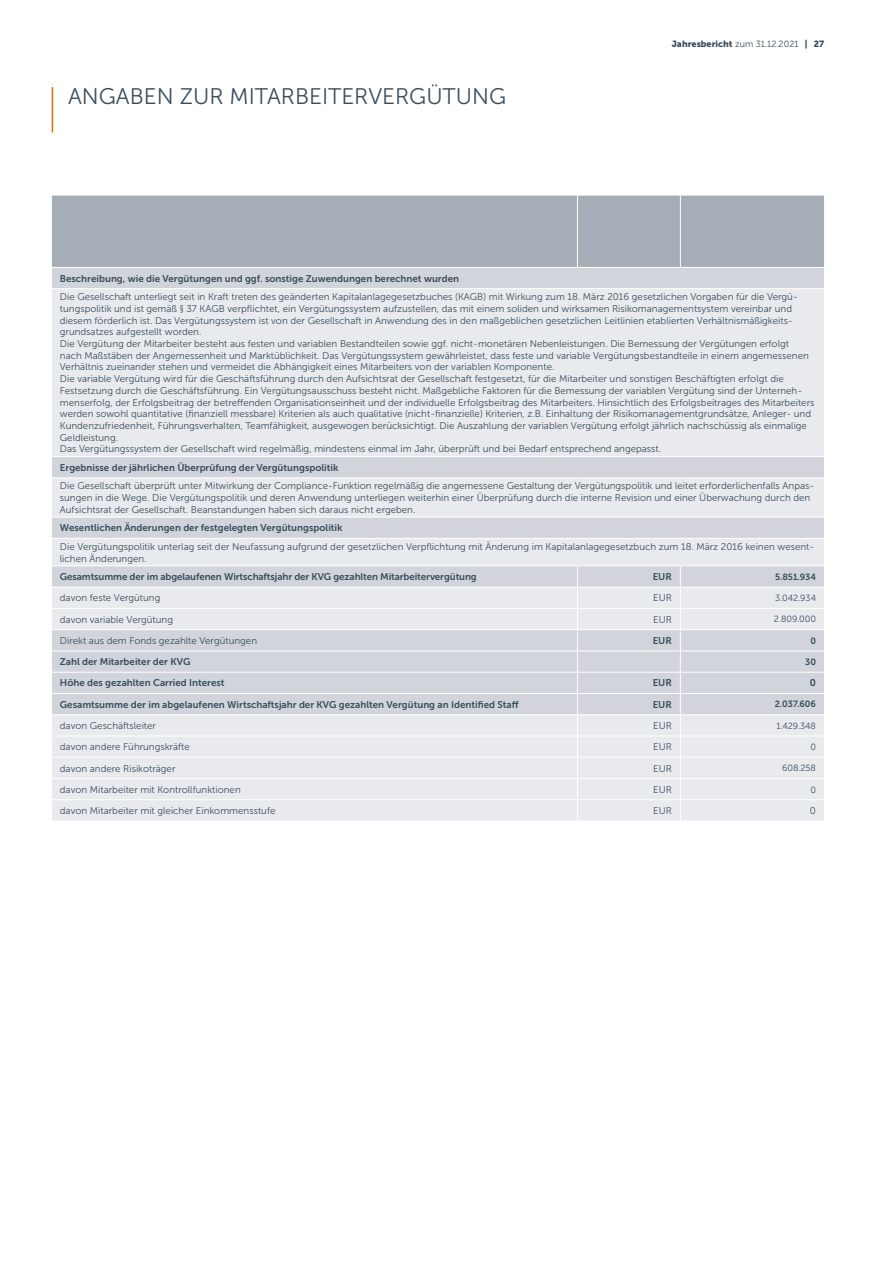
<style>
.page{position:relative;width:893px;height:1263px;background:#fff}
.page>*{position:absolute;margin:0;border:0;box-sizing:border-box;transform-origin:0 0}
.t1{font:22.5px "Museo Sans 300";color:#394d5c}
.t2{font:9.75px/11.7px "Museo Sans 300";color:#394d5c}
.t3{font:9.75px "Museo Sans 700";color:#394d5c}
.t4{font:9px "Museo Sans 300";color:#394d5c}
.t5{font:9px "Museo Sans 900";color:#394d5c}
.t6{font:9px "Museo Sans 700";color:#394d5c}
.s1{font-family:"Museo Sans 300"}
</style>
<div class="page">
<hr style="left:52px;top:87px;width:1px;height:45px;background:#dc6b02">
<div style="left:52px;top:196px;width:772px;height:71px;background:#a5adb7"></div>
<div style="left:52px;top:268px;width:772px;height:20px;background:#d1d4db"></div>
<svg style="left:52px;top:289px;width:772px;height:532px;background:#e1e4e8"></svg>
<hr style="left:680px;top:196px;width:1px;height:71px;background:#fff">
<hr style="left:52px;top:456px;width:525px;height:1px;background:#fff">
<hr style="left:577px;top:456px;width:103px;height:1px;background:#fff">
<hr style="left:680px;top:456px;width:144px;height:1px;background:#fff">
<hr style="left:52px;top:477px;width:525px;height:1px;background:#fff">
<hr style="left:577px;top:477px;width:103px;height:1px;background:#fff">
<hr style="left:680px;top:477px;width:144px;height:1px;background:#fff">
<hr style="left:52px;top:517px;width:525px;height:1px;background:#fff">
<hr style="left:577px;top:517px;width:103px;height:1px;background:#fff">
<hr style="left:680px;top:517px;width:144px;height:1px;background:#fff">
<hr style="left:52px;top:538px;width:525px;height:1px;background:#fff">
<hr style="left:577px;top:538px;width:103px;height:1px;background:#fff">
<hr style="left:680px;top:538px;width:144px;height:1px;background:#fff">
<hr style="left:51px;top:565px;width:526px;height:1px;background:#fff">
<hr style="left:51px;top:587px;width:526px;height:1px;background:#fff">
<hr style="left:52px;top:608px;width:525px;height:1px;background:#fff">
<hr style="left:52px;top:629px;width:525px;height:1px;background:#fff">
<hr style="left:52px;top:650px;width:525px;height:1px;background:#fff">
<hr style="left:52px;top:672px;width:525px;height:1px;background:#fff">
<hr style="left:52px;top:693px;width:525px;height:1px;background:#fff">
<hr style="left:52px;top:714px;width:525px;height:1px;background:#fff">
<hr style="left:52px;top:736px;width:525px;height:1px;background:#fff">
<hr style="left:52px;top:757px;width:525px;height:1px;background:#fff">
<hr style="left:52px;top:778px;width:525px;height:1px;background:#fff">
<hr style="left:52px;top:799px;width:525px;height:1px;background:#fff">
<hr style="left:577px;top:565px;width:103px;height:1px;background:#fff">
<hr style="left:680px;top:565px;width:145px;height:1px;background:#fff">
<hr style="left:577px;top:587px;width:103px;height:1px;background:#fff">
<hr style="left:680px;top:587px;width:145px;height:1px;background:#fff">
<hr style="left:577px;top:608px;width:103px;height:1px;background:#fff">
<hr style="left:680px;top:608px;width:144px;height:1px;background:#fff">
<hr style="left:577px;top:629px;width:103px;height:1px;background:#fff">
<hr style="left:680px;top:629px;width:144px;height:1px;background:#fff">
<hr style="left:577px;top:650px;width:103px;height:1px;background:#fff">
<hr style="left:680px;top:650px;width:144px;height:1px;background:#fff">
<hr style="left:577px;top:672px;width:103px;height:1px;background:#fff">
<hr style="left:680px;top:672px;width:144px;height:1px;background:#fff">
<hr style="left:577px;top:693px;width:103px;height:1px;background:#fff">
<hr style="left:680px;top:693px;width:144px;height:1px;background:#fff">
<hr style="left:577px;top:714px;width:103px;height:1px;background:#fff">
<hr style="left:680px;top:714px;width:144px;height:1px;background:#fff">
<hr style="left:577px;top:736px;width:103px;height:1px;background:#fff">
<hr style="left:680px;top:736px;width:144px;height:1px;background:#fff">
<hr style="left:577px;top:757px;width:103px;height:1px;background:#fff">
<hr style="left:680px;top:757px;width:144px;height:1px;background:#fff">
<hr style="left:577px;top:778px;width:103px;height:1px;background:#fff">
<hr style="left:680px;top:778px;width:144px;height:1px;background:#fff">
<hr style="left:577px;top:799px;width:103px;height:1px;background:#fff">
<hr style="left:680px;top:799px;width:144px;height:1px;background:#fff">
<svg style="left:680px;top:566px;width:1px;height:255px"></svg>
<hr style="left:577px;top:196px;width:1px;height:71px;background:#fff">
<svg style="left:577px;top:566px;width:1px;height:255px"></svg>
<h1 class="t1" style="left:68px;top:84px;width:440px">ANGABEN ZUR MITARBEITERVERGÜTUNG</h1>
<p class="t5" style="left:672px;top:39px;width:154px">Jahresbericht <span class="s1">zum 31.12.2021</span> | 27</p>
<p class="t3" style="left:60px;top:273px;width:401px">Beschreibung, wie die Vergütungen und ggf. sonstige Zuwendungen berechnet wurden</p>
<p class="t2" style="left:60px;top:291px;width:756px">Die Gesellschaft unterliegt seit in Kraft treten des geänderten Kapitalanlagegesetzbuches (KAGB) mit Wirkung zum 18. März 2016 gesetzlichen Vorgaben für die Vergü&shy;tungspolitik und ist gemäß § 37 KAGB verpflichtet, ein Vergütungssystem aufzustellen, das mit einem soliden und wirksamen Risikomanagementsystem vereinbar und diesem förderlich ist. Das Vergütungssystem ist von der Gesellschaft in Anwendung des in den maßgeblichen gesetzlichen Leitlinien etablierten Verhältnismäßigkeits&shy;grundsatzes aufgestellt worden.<br>Die Vergütung der Mitarbeiter besteht aus festen und variablen Bestandteilen sowie ggf. nicht-monetären Nebenleistungen. Die Bemessung der Vergütungen erfolgt<br>nach Maßstäben der Angemessenheit und Marktüblichkeit. Das Vergütungssystem gewährleistet, dass feste und variable Vergütungsbestandteile in einem angemessenen Verhältnis zueinander stehen und vermeidet die Abhängigkeit eines Mitarbeiters von der variablen Komponente.<br>Die variable Vergütung wird für die Geschäftsführung durch den Aufsichtsrat der Gesellschaft festgesetzt, für die Mitarbeiter und sonstigen Beschäftigten erfolgt die Festsetzung durch die Geschäftsführung. Ein Vergütungsausschuss besteht nicht. Maßgebliche Faktoren für die Bemessung der variablen Vergütung sind der Unterneh&shy;menserfolg, der Erfolgsbeitrag der betreffenden Organisationseinheit und der individuelle Erfolgsbeitrag des Mitarbeiters. Hinsichtlich des Erfolgsbeitrages des Mitarbeiters werden sowohl quantitative (finanziell messbare) Kriterien als auch qualitative (nicht-finanzielle) Kriterien, z.B. Einhaltung der Risikomanagementgrundsätze, Anleger- und Kundenzufriedenheit, Führungsverhalten, Teamfähigkeit, ausgewogen berücksichtigt. Die Auszahlung der variablen Vergütung erfolgt jährlich nachschüssig als einmalige Geldleistung.<br>Das Vergütungssystem der Gesellschaft wird regelmäßig, mindestens einmal im Jahr, überprüft und bei Bedarf entsprechend angepasst.</p>
<p class="t3" style="left:60px;top:462px;width:280px">Ergebnisse der jährlichen Überprüfung der Vergütungspolitik</p>
<p class="t2" style="left:60px;top:480px;width:756px">Die Gesellschaft überprüft unter Mitwirkung der Compliance-Funktion regelmäßig die angemessene Gestaltung der Vergütungspolitik und leitet erforderlichenfalls Anpas&shy;sungen in die Wege. Die Vergütungspolitik und deren Anwendung unterliegen weiterhin einer Überprüfung durch die interne Revision und einer Überwachung durch den<br>Aufsichtsrat der Gesellschaft. Beanstandungen haben sich daraus nicht ergeben.</p>
<p class="t3" style="left:60px;top:523px;width:284px">Wesentlichen Änderungen der festgelegten Vergütungspolitik</p>
<p class="t2" style="left:60px;top:541px;width:756px">Die Vergütungspolitik unterlag seit der Neufassung aufgrund der gesetzlichen Verpflichtung mit Änderung im Kapitalanlagegesetzbuch zum 18. März 2016 keinen wesent&shy;lichen Änderungen.</p>
<p class="t3" style="left:60px;top:571px;width:418px">Gesamtsumme der im abgelaufenen Wirtschaftsjahr der KVG gezahlten Mitarbeitervergütung</p>
<p class="t3" style="left:653px;top:571px;width:21px">EUR</p>
<p class="t6" style="left:775px;top:572px;width:43px">5.851.934</p>
<p class="t2" style="left:60px;top:592px;width:102px">davon feste Vergütung</p>
<p class="t2" style="left:653px;top:592px;width:20px">EUR</p>
<p class="t4" style="left:775px;top:593px;width:42px">3.042.934</p>
<p class="t2" style="left:60px;top:613px;width:115px">davon variable Vergütung</p>
<p class="t2" style="left:653px;top:613px;width:20px">EUR</p>
<p class="t4" style="left:774px;top:614px;width:44px">2.809.000</p>
<p class="t2" style="left:60px;top:635px;width:199px">Direkt aus dem Fonds gezahlte Vergütungen</p>
<p class="t3" style="left:653px;top:635px;width:21px">EUR</p>
<p class="t6" style="left:810px;top:635px;width:7px">0</p>
<p class="t3" style="left:60px;top:656px;width:132px">Zahl der Mitarbeiter der KVG</p>
<p class="t6" style="left:805px;top:657px;width:12px">30</p>
<p class="t3" style="left:60px;top:678px;width:166px">Höhe des gezahlten Carried Interest</p>
<p class="t3" style="left:653px;top:678px;width:21px">EUR</p>
<p class="t3" style="left:810px;top:678px;width:8px">0</p>
<p class="t3" style="left:60px;top:699px;width:460px">Gesamtsumme der im abgelaufenen Wirtschaftsjahr der KVG gezahlten Vergütung an Identified Staff</p>
<p class="t3" style="left:653px;top:699px;width:21px">EUR</p>
<p class="t6" style="left:775px;top:699px;width:43px">2.037.606</p>
<p class="t2" style="left:60px;top:720px;width:98px">davon Geschäftsleiter</p>
<p class="t2" style="left:653px;top:720px;width:20px">EUR</p>
<p class="t4" style="left:777px;top:721px;width:41px">1.429.348</p>
<p class="t2" style="left:60px;top:741px;width:132px">davon andere Führungskräfte</p>
<p class="t2" style="left:653px;top:741px;width:20px">EUR</p>
<p class="t4" style="left:810px;top:742px;width:7px">0</p>
<p class="t2" style="left:60px;top:762px;width:117px">davon andere Risikoträger</p>
<p class="t2" style="left:653px;top:762px;width:20px">EUR</p>
<p class="t4" style="left:782px;top:763px;width:36px">608.258</p>
<p class="t2" style="left:60px;top:784px;width:182px">davon Mitarbeiter mit Kontrollfunktionen</p>
<p class="t2" style="left:653px;top:784px;width:20px">EUR</p>
<p class="t4" style="left:810px;top:784px;width:7px">0</p>
<p class="t2" style="left:60px;top:805px;width:217px">davon Mitarbeiter mit gleicher Einkommensstufe</p>
<p class="t2" style="left:653px;top:805px;width:20px">EUR</p>
<p class="t2" style="left:810px;top:805px;width:8px">0</p>
</div>
